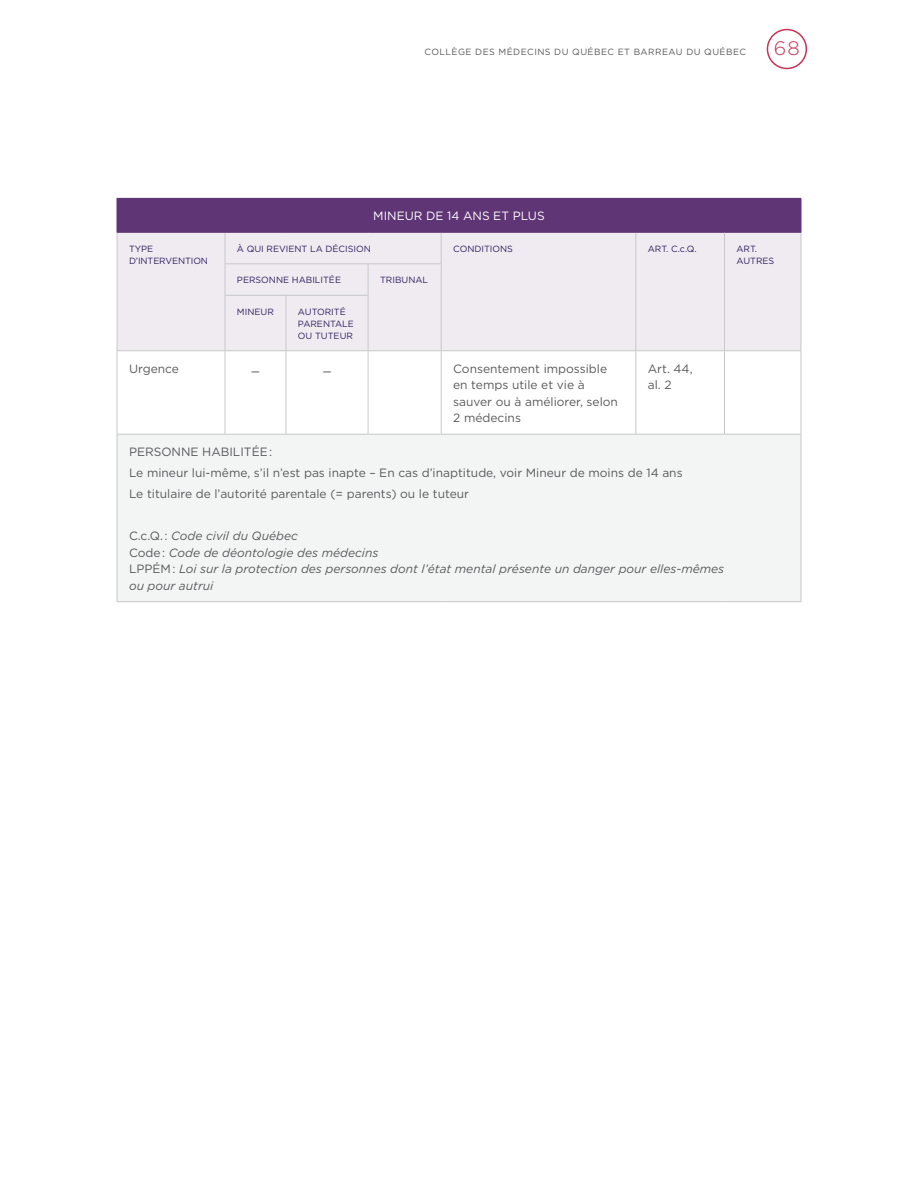
<style>
.page{position:relative;width:918px;height:1188px;background:#fff}
.page>*{position:absolute;margin:0;border:0;box-sizing:border-box;transform-origin:0 0}
.t1{font:300 19.5px "Gotham HTF";color:#c93253}
.t2{font:18px "Minion Pro";color:#58595b}
.t3{font:12px/16.5px "Gotham HTF";color:#58595b}
.t4{font:italic 12px/16.5px "Gotham HTF";color:#58595b}
.t5{font:12px "Gotham HTF";color:#fff}
.t6{font:9px/12px "Gotham HTF";color:#321f61}
.t7{font:9px "Gotham HTF";letter-spacing:.05em;color:#58595b}
.s1{font-style:normal}
</style>
<div class="page">
<div style="left:767px;top:29px;width:40px;height:40px;border:2px solid #c93253;border-radius:50%"></div>
<div style="left:117px;top:198px;width:684px;height:34px;background:#5f3576"></div>
<div style="left:118px;top:233px;width:683px;height:117px;background:#efebf1"></div>
<div style="left:117px;top:434px;width:684px;height:168px;background:#f3f4f4"></div>
<hr style="left:225px;top:351px;width:1px;height:83px;background:#c7c8ca">
<hr style="left:286px;top:351px;width:1px;height:83px;background:#c7c8ca">
<hr style="left:368px;top:351px;width:1px;height:83px;background:#c7c8ca">
<hr style="left:441px;top:351px;width:1px;height:83px;background:#c7c8ca">
<hr style="left:635px;top:351px;width:1px;height:83px;background:#c7c8ca">
<hr style="left:724px;top:351px;width:1px;height:83px;background:#c7c8ca">
<hr style="left:117px;top:233px;width:1px;height:31px;background:#c7c8ca">
<hr style="left:117px;top:264px;width:1px;height:31px;background:#c7c8ca">
<hr style="left:117px;top:295px;width:1px;height:55px;background:#c7c8ca">
<hr style="left:225px;top:233px;width:1px;height:31px;background:#c7c8ca">
<hr style="left:225px;top:264px;width:1px;height:31px;background:#c7c8ca">
<hr style="left:225px;top:295px;width:1px;height:55px;background:#c7c8ca">
<hr style="left:441px;top:233px;width:1px;height:31px;background:#c7c8ca">
<hr style="left:635px;top:233px;width:1px;height:31px;background:#c7c8ca">
<hr style="left:635px;top:264px;width:1px;height:31px;background:#c7c8ca">
<hr style="left:635px;top:295px;width:1px;height:55px;background:#c7c8ca">
<hr style="left:724px;top:233px;width:1px;height:31px;background:#c7c8ca">
<hr style="left:724px;top:264px;width:1px;height:31px;background:#c7c8ca">
<hr style="left:724px;top:295px;width:1px;height:55px;background:#c7c8ca">
<hr style="left:801px;top:233px;width:1px;height:31px;background:#c7c8ca">
<hr style="left:801px;top:264px;width:1px;height:31px;background:#c7c8ca">
<hr style="left:801px;top:295px;width:1px;height:55px;background:#c7c8ca">
<hr style="left:368px;top:264px;width:1px;height:31px;background:#c7c8ca">
<hr style="left:441px;top:264px;width:1px;height:31px;background:#c7c8ca">
<hr style="left:441px;top:295px;width:1px;height:55px;background:#c7c8ca">
<hr style="left:286px;top:296px;width:1px;height:54px;background:#c7c8ca">
<hr style="left:368px;top:295px;width:1px;height:55px;background:#c7c8ca">
<hr style="left:117px;top:350px;width:108px;height:1px;background:#c7c8ca">
<hr style="left:225px;top:263px;width:61px;height:1px;background:#c7c8ca">
<hr style="left:286px;top:263px;width:82px;height:1px;background:#c7c8ca">
<hr style="left:368px;top:263px;width:73px;height:1px;background:#c7c8ca">
<hr style="left:441px;top:350px;width:195px;height:1px;background:#c7c8ca">
<hr style="left:636px;top:350px;width:88px;height:1px;background:#c7c8ca">
<hr style="left:724px;top:350px;width:77px;height:1px;background:#c7c8ca">
<hr style="left:225px;top:295px;width:61px;height:1px;background:#c7c8ca">
<hr style="left:286px;top:295px;width:82px;height:1px;background:#c7c8ca">
<hr style="left:368px;top:350px;width:73px;height:1px;background:#c7c8ca">
<hr style="left:225px;top:350px;width:61px;height:1px;background:#c7c8ca">
<hr style="left:286px;top:350px;width:82px;height:1px;background:#c7c8ca">
<hr style="left:117px;top:351px;width:1px;height:83px;background:#c7c8ca">
<hr style="left:801px;top:351px;width:1px;height:83px;background:#c7c8ca">
<hr style="left:117px;top:434px;width:108px;height:1px;background:#c7c8ca">
<hr style="left:117px;top:435px;width:1px;height:166px;background:#c7c8ca">
<hr style="left:225px;top:434px;width:61px;height:1px;background:#c7c8ca">
<hr style="left:286px;top:434px;width:82px;height:1px;background:#c7c8ca">
<hr style="left:368px;top:434px;width:73px;height:1px;background:#c7c8ca">
<hr style="left:441px;top:434px;width:195px;height:1px;background:#c7c8ca">
<hr style="left:636px;top:434px;width:88px;height:1px;background:#c7c8ca">
<hr style="left:724px;top:434px;width:77px;height:1px;background:#c7c8ca">
<hr style="left:801px;top:435px;width:1px;height:166px;background:#c7c8ca">
<hr style="left:117px;top:601px;width:108px;height:1px;background:#c7c8ca">
<hr style="left:225px;top:601px;width:61px;height:1px;background:#c7c8ca">
<hr style="left:286px;top:601px;width:82px;height:1px;background:#c7c8ca">
<hr style="left:368px;top:601px;width:73px;height:1px;background:#c7c8ca">
<hr style="left:441px;top:601px;width:195px;height:1px;background:#c7c8ca">
<hr style="left:636px;top:601px;width:88px;height:1px;background:#c7c8ca">
<hr style="left:724px;top:601px;width:77px;height:1px;background:#c7c8ca">
<hr style="left:801px;top:199px;width:1px;height:33px;background:#5f3576">
<hr style="left:117px;top:232px;width:108px;height:1px;background:#5f3576">
<hr style="left:225px;top:232px;width:61px;height:1px;background:#5f3576">
<hr style="left:286px;top:232px;width:82px;height:1px;background:#5f3576">
<hr style="left:368px;top:232px;width:73px;height:1px;background:#5f3576">
<hr style="left:441px;top:232px;width:195px;height:1px;background:#5f3576">
<hr style="left:636px;top:232px;width:88px;height:1px;background:#5f3576">
<hr style="left:724px;top:232px;width:77px;height:1px;background:#5f3576">
<p class="t7" style="left:425px;top:47px;width:323px">COLLÈGE DES MÉDECINS DU QUÉBEC ET BARREAU DU QUÉBEC</p>
<h1 class="t1" style="left:774px;top:38px;width:27px">68</h1>
<p class="t5" style="left:373px;top:209px;width:173px">MINEUR DE 14 ANS ET PLUS</p>
<p class="t6" style="left:129px;top:242px;width:81px">TYPE<br>D’INTERVENTION</p>
<p class="t6" style="left:237px;top:242px;width:136px">À QUI REVIENT LA DÉCISION</p>
<p class="t6" style="left:453px;top:242px;width:61px">CONDITIONS</p>
<p class="t6" style="left:648px;top:242px;width:50px">ART. C.c.Q.</p>
<p class="t6" style="left:736px;top:242px;width:39px">ART.<br>AUTRES</p>
<p class="t6" style="left:237px;top:274px;width:106px">PERSONNE HABILITÉE</p>
<p class="t6" style="left:380px;top:274px;width:50px">TRIBUNAL</p>
<p class="t6" style="left:237px;top:305px;width:38px">MINEUR</p>
<p class="t6" style="left:298px;top:305px;width:57px">AUTORITÉ<br>PARENTALE<br>OU TUTEUR</p>
<p class="t3" style="left:129px;top:360px;width:51px">Urgence</p>
<h2 class="t2" style="left:251px;top:358px;width:11px">–</h2>
<h2 class="t2" style="left:322px;top:358px;width:11px">–</h2>
<p class="t3" style="left:453px;top:360px;width:166px">Consentement impossible en temps utile et vie à sauver ou à améliorer, selon<br>2 médecins</p>
<p class="t3" style="left:648px;top:360px;width:46px">Art. 44, al. 2</p>
<p class="t3" style="left:129px;top:441px;width:555px;line-height:21px">PERSONNE HABILITÉE:<br>Le mineur lui-même, s’il n’est pas inapte – En cas d’inaptitude, voir Mineur de moins de 14 ans<br>Le titulaire de l’autorité parentale (= parents) ou le tuteur</p>
<p class="t4" style="left:129px;top:528px;width:597px"><span class="s1">C.c.Q.:</span> Code civil du Québec<br><span class="s1">Code:</span> Code de déontologie des médecins<br><span class="s1">LPPÉM:</span> Loi sur la protection des personnes dont l’état mental présente un danger pour elles-mêmes ou pour autrui</p>
</div>
